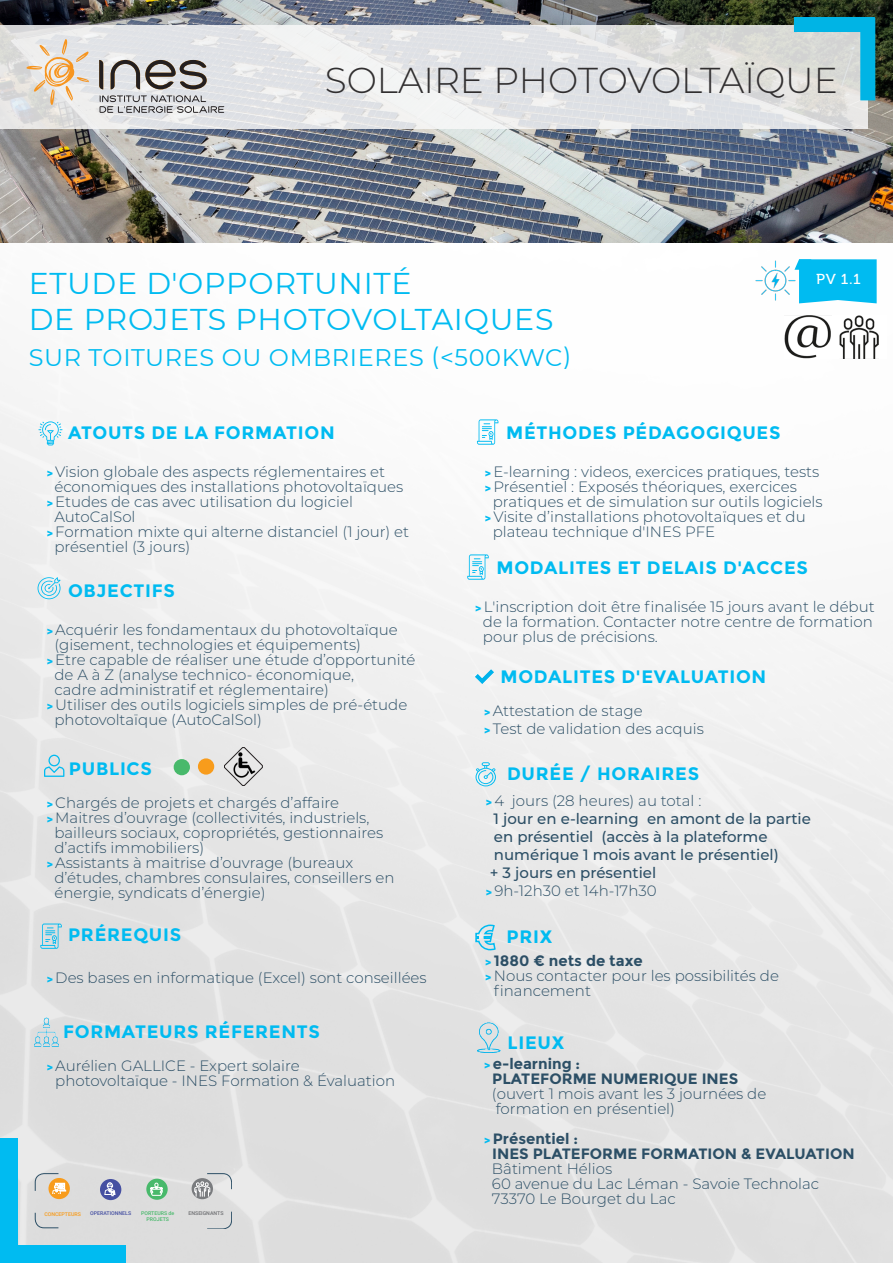
<style>
.page{position:relative;width:893px;height:1263px;background:#fff}
.page>*{position:absolute;margin:0;border:0;box-sizing:border-box;transform-origin:0 0}
.Title_01{font:300 36px "Montserrat";color:#312f30}
.t1{font:30px/36px "Montserrat";letter-spacing:.025em;color:#00bbf1}
.t2{font:24px "Montserrat";letter-spacing:.025em;color:#00bbf1}
.Titre_Rubrique{font:700 18px "Montserrat";letter-spacing:.04em;color:#00bbf1}
.Liste_à_puces_bleu{font:700 18px "Montserrat";letter-spacing:.04em;color:#00bbf1}
.Liste_à_puces{font:700 18px "Montserrat";letter-spacing:.04em;color:#00bbf1}
.Paragraphe_Courant{font:300 15px/15px "Montserrat";color:#2c4f66}
.t3{font:500 15px/18px "Montserrat";color:#2c4f66}
.t4{font:700 15px/15px "Montserrat";color:#2c4f66}
.Liste_à_puces_bleu-2{font:300 15px "Montserrat";color:#2c4f66}
.t5{font:14.4px "Museo 500";color:#fff;scale:1.05 1}
.t6{font:500 5.25px/6.1px "Roboto";color:#48b96b;text-align:center}
.t7{font:500 5.25px "Roboto";color:#4650a2}
.t8{font:500 5.25px "Roboto";color:#f89c1c}
.t9{font:500 5.25px "Roboto";color:#6f7073}
.s1{font-family:"Roboto";font-weight:900;font-size:12px;color:#00bbf1}
.s2{font-weight:300}
</style>
<div class="page">
<img style="left:0;top:242px;width:893px;height:1021px">
<div style="left:100px;top:1179px;width:21px;height:21px;background:#4650a2;border-radius:50%"></div>
<svg style="left:104px;top:1182px;width:11px;height:26px"></svg>
<svg style="left:48px;top:1178px;width:22px;height:21px"></svg>
<div style="left:192px;top:1178px;width:21px;height:21px;background:#7a7c7f;border-radius:50%"></div>
<svg style="left:194px;top:1173px;width:38px;height:24px"></svg>
<svg style="left:35px;top:1173px;width:31px;height:55px;background:#dbd1c2"></svg>
<svg style="left:146px;top:1178px;width:22px;height:22px"></svg>
<svg style="left:150px;top:1183px;width:13px;height:20px"></svg>
<svg style="left:207px;top:1211px;width:25px;height:17px"></svg>
<div style="left:0;top:1138px;width:17px;height:125px;background:#00bbf1"></div>
<div style="left:1px;top:1246px;width:124px;height:17px;background:#00bbf1"></div>
<svg style="left:812px;top:259px;width:65px;height:44px;background:#0bbef1"></svg>
<svg style="left:38px;top:421px;width:24px;height:24px"></svg>
<svg style="left:38px;top:577px;width:23px;height:22px"></svg>
<svg style="left:44px;top:755px;width:20px;height:22px"></svg>
<svg style="left:40px;top:923px;width:22px;height:26px"></svg>
<img style="left:35px;top:1017px;width:24px;height:30px">
<svg style="left:477px;top:419px;width:21px;height:26px"></svg>
<svg style="left:475px;top:762px;width:21px;height:24px"></svg>
<svg style="left:475px;top:924px;width:21px;height:41px"></svg>
<img style="left:477px;top:1023px;width:23px;height:29px">
<img style="left:476px;top:670px;width:17px;height:13px">
<div style="left:785px;top:315px;width:51px;height:43px;background:#fff"></div>
<img style="left:785px;top:315px;width:46px;height:43px">
<div style="left:835px;top:315px;width:51px;height:43px;background:#fff"></div>
<img style="left:839px;top:315px;width:40px;height:43px">
<svg style="left:467px;top:554px;width:22px;height:26px"></svg>
<div style="left:174px;top:759px;width:16px;height:16px;background:#48b96b;border-radius:50%"></div>
<svg style="left:224px;top:747px;width:39px;height:39px;background:#c2c2c2"></svg>
<div style="left:198px;top:758px;width:16px;height:17px;background:#f89c1c;border-radius:50%"></div>
<img style="left:0;top:0;width:893px;height:242px">
<svg style="left:0;top:25px;width:868px;height:104px;fill:#e0e2e6"></svg>
<div style="left:860px;top:18px;width:15px;height:82px;background:#00b4e5"></div>
<div style="left:794px;top:17px;width:81px;height:15px;background:#00b4e5"></div>
<svg style="left:100px;top:95px;width:124px;height:18px;background:#b8b8bb"></svg>
<svg style="left:27px;top:39px;width:62px;height:66px;background:#e8d9c7"></svg>
<svg style="left:99px;top:60px;width:4px;height:29px"></svg>
<svg style="left:111px;top:60px;width:96px;height:29px;background:#9f9c9b"></svg>
<img style="left:739px;top:244px;width:73px;height:72px">
<p class="Title_01" style="left:325px;top:56px;width:514px">SOLAIRE PHOTOVOLTAÏQUE</p>
<p class="t1" style="left:29px;top:265px;width:526px">ETUDE D'OPPORTUNITÉ<br>DE PROJETS PHOTOVOLTAIQUES</p>
<p class="t2" style="left:29px;top:341px;width:544px">SUR TOITURES OU OMBRIERES (&lt;500KWC)</p>
<p class="t5" style="left:816px;top:271px;width:44px">PV 1.1</p>
<p class="Titre_Rubrique" style="left:68px;top:422px;width:268px">ATOUTS DE LA FORMATION</p>
<p class="Paragraphe_Courant" style="left:54px;top:464px;width:350px;text-indent:-8px"><span class="s1">&gt;</span> Vision globale des aspects réglementaires et économiques des installations photovoltaïques</p>
<p class="Paragraphe_Courant" style="left:54px;top:494px;width:300px;text-indent:-8px"><span class="s1">&gt;</span> Etudes de cas avec utilisation du logiciel<br>AutoCalSol</p>
<p class="Paragraphe_Courant" style="left:54px;top:524px;width:356px;text-indent:-8px"><span class="s1">&gt;</span> Formation mixte qui alterne distanciel (1 jour) et présentiel (3 jours)</p>
<p class="Titre_Rubrique" style="left:68px;top:580px;width:108px">OBJECTIFS</p>
<p class="Paragraphe_Courant" style="left:54px;top:622px;width:345px;text-indent:-8px"><span class="s1">&gt;</span> Acquérir les fondamentaux du photovoltaïque (gisement, technologies et équipements)</p>
<p class="Paragraphe_Courant" style="left:54px;top:652px;width:362px;text-indent:-8px"><span class="s1">&gt;</span> Etre capable de réaliser une étude d’opportunité de A à Z (analyse technico- économique,<br>cadre administratif et réglementaire)</p>
<p class="Paragraphe_Courant" style="left:54px;top:697px;width:354px;text-indent:-8px"><span class="s1">&gt;</span> Utiliser des outils logiciels simples de pré-étude photovoltaïque (AutoCalSol)</p>
<p class="Liste_à_puces" style="left:69px;top:758px;width:84px">PUBLICS</p>
<p class="Paragraphe_Courant" style="left:47px;top:795px;width:294px"><span class="s1">&gt;</span> Chargés de projets et chargés d’affaire</p>
<p class="Paragraphe_Courant" style="left:54px;top:810px;width:330px;text-indent:-8px"><span class="s1">&gt;</span> Maitres d’ouvrage (collectivités, industriels, bailleurs sociaux, copropriétés, gestionnaires d’actifs immobiliers)</p>
<p class="Paragraphe_Courant" style="left:54px;top:855px;width:341px;text-indent:-8px"><span class="s1">&gt;</span> Assistants à maitrise d’ouvrage (bureaux d’études, chambres consulaires, conseillers en énergie, syndicats d’énergie)</p>
<p class="Titre_Rubrique" style="left:68px;top:924px;width:115px">PRÉREQUIS</p>
<p class="Paragraphe_Courant" style="left:47px;top:969px;width:381px"><span class="s1">&gt;</span> Des bases en informatique (Excel) sont conseillées</p>
<p class="Liste_à_puces_bleu" style="left:63px;top:1020px;width:258px">FORMATEURS RÉFERENTS</p>
<p class="Paragraphe_Courant" style="left:55px;top:1057px;width:341px;text-indent:-9px"><span class="s1">&gt;</span> Aurélien GALLICE - Expert solaire photovoltaïque - INES Formation &amp; Évaluation</p>
<p class="t6" style="left:141px;top:1209px;width:35px">PORTEURS de<br>PROJETS</p>
<p class="t8" style="left:44px;top:1210px;width:38px">CONCEPTEURS</p>
<p class="t7" style="left:90px;top:1209px;width:42px">OPERATIONNELS</p>
<p class="t9" style="left:188px;top:1209px;width:37px">ENSEIGNANTS</p>
<p class="Titre_Rubrique" style="left:506px;top:422px;width:276px">MÉTHODES PÉDAGOGIQUES</p>
<p class="Paragraphe_Courant" style="left:485px;top:464px;width:336px"><span class="s1">&gt;</span> E-learning : videos, exercices pratiques, tests</p>
<p class="Paragraphe_Courant" style="left:493px;top:479px;width:332px;text-indent:-8px"><span class="s1">&gt;</span> Présentiel : Exposés théoriques, exercices pratiques et de simulation sur outils logiciels</p>
<p class="Paragraphe_Courant" style="left:493px;top:509px;width:314px;text-indent:-8px"><span class="s1">&gt;</span> Visite d’installations photovoltaïques et du plateau technique d'INES PFE</p>
<p class="Titre_Rubrique" style="left:496px;top:557px;width:313px">MODALITES ET DELAIS D'ACCES</p>
<p class="Paragraphe_Courant" style="left:483px;top:599px;width:393px;text-indent:-8px"><span class="s1">&gt;</span> L'inscription doit être finalisée 15 jours avant le début de la formation. Contacter notre centre de formation pour plus de précisions.</p>
<p class="Liste_à_puces_bleu" style="left:501px;top:666px;width:267px">MODALITES D'EVALUATION</p>
<p class="Paragraphe_Courant" style="left:484px;top:703px;width:160px"><span class="s1">&gt;</span> Attestation de stage</p>
<p class="Paragraphe_Courant" style="left:484px;top:721px;width:221px"><span class="s1">&gt;</span> Test de validation des acquis</p>
<p class="Titre_Rubrique" style="left:507px;top:763px;width:194px">DURÉE / HORAIRES</p>
<p class="t3" style="left:486px;top:791px;width:327px"><span class="s1">&gt;</span> <span class="s2">4 jours (28 heures) au total :<br></span>1 jour en e-learning en amont de la partie en présentiel (accès à la plateforme numérique 1 mois avant le présentiel)<br>+ 3 jours en présentiel</p>
<p class="Paragraphe_Courant" style="left:486px;top:883px;width:172px"><span class="s1">&gt;</span> 9h-12h30 et 14h-17h30</p>
<p class="Titre_Rubrique" style="left:507px;top:926px;width:47px">PRIX</p>
<p class="t4" style="left:485px;top:953px;width:159px"><span class="s1">&gt;</span> 1880 € nets de taxe</p>
<p class="Paragraphe_Courant" style="left:494px;top:968px;width:287px;text-indent:-9px"><span class="s1">&gt;</span> Nous contacter pour les possibilités de financement</p>
<p class="Liste_à_puces_bleu" style="left:507px;top:1032px;width:58px">LIEUX</p>
<p class="t4" style="left:492px;top:1056px;width:248px;text-indent:-8px"><span class="s1">&gt;</span> e-learning :<br>PLATEFORME NUMERIQUE INES</p>
<p class="Paragraphe_Courant" style="left:492px;top:1085px;width:276px">(ouvert 1 mois avant les 3 journées de formation en présentiel)</p>
<p class="t4" style="left:492px;top:1131px;width:364px;text-indent:-8px"><span class="s1">&gt;</span> Présentiel :<br>INES PLATEFORME FORMATION &amp; EVALUATION</p>
<p class="Liste_à_puces_bleu-2" style="left:492px;top:1158px;width:122px">Bâtiment Hélios</p>
<p class="Liste_à_puces_bleu-2" style="left:492px;top:1173px;width:329px">60 avenue du Lac Léman - Savoie Technolac</p>
<p class="Liste_à_puces_bleu-2" style="left:492px;top:1188px;width:185px">73370 Le Bourget du Lac</p>
</div>
